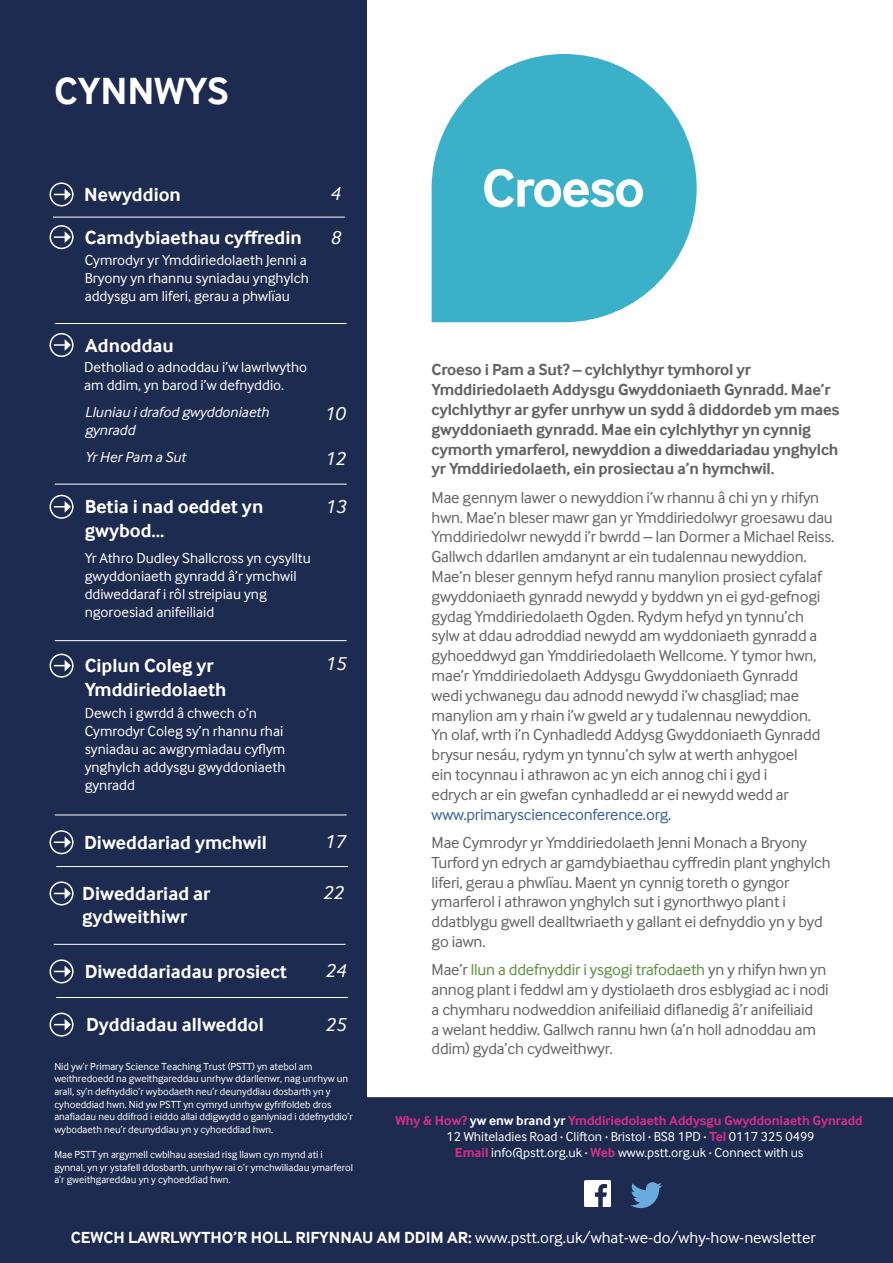
<style>
.page{position:relative;width:893px;height:1263px;background:#fff}
.page>*{position:absolute;margin:0;border:0;box-sizing:border-box;transform-origin:0 0}
.t1{font:700 55.5px "Inter Face";letter-spacing:-.03em;color:#fff}
.t2{font:700 39px "Inter Face";color:#fff}
.t3{font:700 19.5px/23.4px "Inter Face";color:#fff}
.t4{font:italic 19.5px "Inter Face";color:#fff}
.t5{font:16.5px/19.8px "Inter Face";letter-spacing:-.01em;color:#646363}
.t6{font:700 16.5px/19.8px "Inter Face";letter-spacing:-.01em;color:#646363}
.t7{font:16.5px "Inter Face";color:#fff}
.t8{font:16.5px "Inter Face";letter-spacing:-.01em;color:#3361a0}
.t9{font:15px/18px "Inter Face";color:#fff}
.t10{font:italic 15px/18px "Inter Face";color:#fff}
.t11{font:13.5px/16px "Inter Face";color:#fff;text-align:center}
.t12{font:10.5px/12.6px "Inter Face";color:#fff}
.s1{color:#57903a}
.s2{font-weight:700;color:#d72d88}
.s3{font-weight:700}
</style>
<div class="page">
<div style="left:366px;top:1098px;width:526px;height:164px;background:#1e2b51"></div>
<div style="left:365px;top:1097px;width:528px;height:166px;border:2px solid #1e2b51"></div>
<div style="left:0;top:0;width:367px;height:1263px;background:#1e2b51"></div>
<svg style="left:630px;top:1182px;width:32px;height:26px"></svg>
<img style="left:584px;top:1180px;width:27px;height:27px">
<hr style="left:53px;top:217px;width:292px;height:1px;background:#fff">
<hr style="left:55px;top:323px;width:292px;height:1px;background:#fff">
<hr style="left:55px;top:484px;width:292px;height:1px;background:#fff">
<hr style="left:55px;top:640px;width:292px;height:1px;background:#fff">
<svg style="left:54px;top:189px;width:17px;height:11px"></svg>
<div style="left:50px;top:182px;width:24px;height:24px;border:2px solid #fff;border-radius:50%"></div>
<svg style="left:54px;top:231px;width:17px;height:12px"></svg>
<div style="left:50px;top:225px;width:24px;height:24px;border:2px solid #fff;border-radius:50%"></div>
<svg style="left:54px;top:339px;width:17px;height:12px"></svg>
<div style="left:50px;top:333px;width:24px;height:24px;border:2px solid #fff;border-radius:50%"></div>
<svg style="left:54px;top:501px;width:17px;height:12px"></svg>
<div style="left:50px;top:495px;width:24px;height:24px;border:2px solid #fff;border-radius:50%"></div>
<svg style="left:54px;top:660px;width:17px;height:11px"></svg>
<div style="left:50px;top:654px;width:24px;height:24px;border:2px solid #fff;border-radius:50%"></div>
<hr style="left:55px;top:815px;width:292px;height:1px;background:#fff">
<svg style="left:54px;top:887px;width:17px;height:12px"></svg>
<div style="left:50px;top:881px;width:24px;height:24px;border:2px solid #fff;border-radius:50%"></div>
<hr style="left:54px;top:944px;width:292px;height:1px;background:#fff">
<svg style="left:54px;top:965px;width:17px;height:12px"></svg>
<div style="left:50px;top:959px;width:24px;height:24px;border:2px solid #fff;border-radius:50%"></div>
<hr style="left:56px;top:997px;width:292px;height:1px;background:#fff">
<svg style="left:54px;top:1019px;width:17px;height:11px"></svg>
<div style="left:50px;top:1012px;width:24px;height:25px;border:2px solid #fff;border-radius:50%"></div>
<svg style="left:432px;top:54px;width:265px;height:268px;fill:#3bb0c9"></svg>
<svg style="left:54px;top:836px;width:17px;height:12px"></svg>
<div style="left:50px;top:830px;width:24px;height:24px;border:2px solid #fff;border-radius:50%"></div>
<hr style="left:56px;top:866px;width:292px;height:1px;background:#fff">
<h2 class="t2" style="left:54px;top:69px;width:176px">CYNNWYS</h2>
<p class="t3" style="left:84px;top:183px;width:98px">Newyddion</p>
<p class="t4" style="left:330px;top:182px;width:12px">4</p>
<p class="t3" style="left:85px;top:225px;width:219px">Camdybiaethau cyffredin</p>
<p class="t4" style="left:330px;top:226px;width:12px">8</p>
<p class="t9" style="left:85px;top:250px;width:226px">Cymrodyr yr Ymddiriedolaeth Jenni a<br>Bryony yn rhannu syniadau ynghylch addysgu am liferi, gerau a phwlïau</p>
<p class="t3" style="left:85px;top:333px;width:90px">Adnoddau</p>
<p class="t9" style="left:84px;top:358px;width:224px">Detholiad o adnoddau i’w lawrlwytho am ddim, yn barod i’w defnyddio.</p>
<p class="t10" style="left:85px;top:403px;width:186px">Lluniau i drafod gwyddoniaeth gynradd</p>
<p class="t4" style="left:324px;top:402px;width:23px">10</p>
<p class="t10" style="left:85px;top:448px;width:103px">Yr Her Pam a Sut</p>
<p class="t4" style="left:324px;top:447px;width:23px">12</p>
<p class="t3" style="left:85px;top:495px;width:180px">Betia i nad oeddet yn gwybod...</p>
<p class="t4" style="left:325px;top:496px;width:23px">13</p>
<p class="t9" style="left:85px;top:548px;width:228px">Yr Athro Dudley Shallcross yn cysylltu gwyddoniaeth gynradd â’r ymchwil ddiweddaraf i rôl streipiau yng ngoroesiad anifeiliaid</p>
<p class="t3" style="left:85px;top:654px;width:143px">Ciplun Coleg yr<br>Ymddiriedolaeth</p>
<p class="t4" style="left:325px;top:652px;width:23px">15</p>
<p class="t9" style="left:85px;top:704px;width:202px">Dewch i gwrdd â chwech o’n<br>Cymrodyr Coleg sy’n rhannu rhai syniadau ac awgrymiadau cyflym ynghylch addysgu gwyddoniaeth gynradd</p>
<p class="t3" style="left:84px;top:830px;width:184px">Diweddariad ymchwil</p>
<p class="t4" style="left:324px;top:830px;width:23px">17</p>
<p class="t3" style="left:82px;top:882px;width:130px">Diweddariad ar gydweithiwr</p>
<p class="t4" style="left:322px;top:881px;width:23px">22</p>
<p class="t3" style="left:85px;top:960px;width:204px">Diweddariadau prosiect</p>
<p class="t4" style="left:325px;top:959px;width:23px">24</p>
<p class="t3" style="left:86px;top:1013px;width:179px">Dyddiadau allweddol</p>
<p class="t4" style="left:325px;top:1013px;width:23px">25</p>
<p class="t12" style="left:54px;top:1060px;width:300px">Nid yw’r Primary Science Teaching Trust (PSTT) yn atebol am weithredoedd na gweithgareddau unrhyw ddarllenwr, nag unrhyw un arall, sy’n defnyddio’r wybodaeth neu’r deunyddiau dosbarth yn y cyhoeddiad hwn. Nid yw PSTT yn cymryd unrhyw gyfrifoldeb dros anafiadau neu ddifrod i eiddo allai ddigwydd o ganlyniad i ddefnyddio’r wybodaeth neu’r deunyddiau yn y cyhoeddiad hwn.</p>
<p class="t12" style="left:54px;top:1148px;width:300px">Mae PSTT yn argymell cwblhau asesiad risg llawn cyn mynd ati i gynnal, yn yr ystafell ddosbarth, unrhyw rai o’r ymchwiliadau ymarferol a’r gweithgareddau yn y cyhoeddiad hwn.</p>
<h1 class="t1" style="left:482px;top:156px;width:165px">Croeso</h1>
<p class="t6" style="left:432px;top:360px;width:409px">Croeso i Pam a Sut? – cylchlythyr tymhorol yr Ymddiriedolaeth Addysgu Gwyddoniaeth Gynradd. Mae’r cylchlythyr ar gyfer unrhyw un sydd â diddordeb ym maes gwyddoniaeth gynradd. Mae ein cylchlythyr yn cynnig cymorth ymarferol, newyddion a diweddariadau ynghylch yr Ymddiriedolaeth, ein prosiectau a’n hymchwil.</p>
<p class="t5" style="left:432px;top:487px;width:404px">Mae gennym lawer o newyddion i’w rhannu â chi yn y rhifyn hwn. Mae’n bleser mawr gan yr Ymddiriedolwyr groesawu dau Ymddiriedolwr newydd i’r bwrdd – Ian Dormer a Michael Reiss.<br>Gallwch ddarllen amdanynt ar ein tudalennau newyddion.<br>Mae’n bleser gennym hefyd rannu manylion prosiect cyfalaf gwyddoniaeth gynradd newydd y byddwn yn ei gyd-gefnogi gydag Ymddiriedolaeth Ogden. Rydym hefyd yn tynnu’ch sylw at ddau adroddiad newydd am wyddoniaeth gynradd a gyhoeddwyd gan Ymddiriedolaeth Wellcome. Y tymor hwn, mae’r Ymddiriedolaeth Addysgu Gwyddoniaeth Gynradd<br>wedi ychwanegu dau adnodd newydd i’w chasgliad; mae manylion am y rhain i’w gweld ar y tudalennau newyddion.<br>Yn olaf, wrth i’n Cynhadledd Addysg Gwyddoniaeth Gynradd brysur nesáu, rydym yn tynnu’ch sylw at werth anhygoel<br>ein tocynnau i athrawon ac yn eich annog chi i gyd i<br>edrych ar ein gwefan cynhadledd ar ei newydd wedd ar</p>
<p class="t8" style="left:432px;top:805px;width:241px">www.primaryscienceconference.org.</p>
<p class="t5" style="left:432px;top:832px;width:401px">Mae Cymrodyr yr Ymddiriedolaeth Jenni Monach a Bryony Turford yn edrych ar gamdybiaethau cyffredin plant ynghylch liferi, gerau a phwlïau. Maent yn cynnig toreth o gyngor ymarferol i athrawon ynghylch sut i gynorthwyo plant i ddatblygu gwell dealltwriaeth y gallant ei defnyddio yn y byd go iawn.</p>
<p class="t5" style="left:432px;top:960px;width:399px">Mae’r <span class="s1">llun a ddefnyddir i ysgogi trafodaeth</span> yn y rhifyn hwn yn annog plant i feddwl am y dystiolaeth dros esblygiad ac i nodi a chymharu nodweddion anifeiliaid diflanedig â’r anifeiliaid<br>a welant heddiw. Gallwch rannu hwn (a’n holl adnoddau am ddim) gyda’ch cydweithwyr.</p>
<p class="t11" style="left:395px;top:1112px;width:469px"><span class="s2">Why &amp; How?</span> <span class="s3">yw enw brand yr</span> <span class="s2">Ymddiriedolaeth Addysgu Gwyddoniaeth Gynradd<br></span>12 Whiteladies Road <sup>.</sup> Clifton <sup>.</sup> Bristol <sup>.</sup> BS8 1PD <sup>.</sup> <span class="s2">Tel</span> 0117 325 0499<br><span class="s2">Email</span> info@pstt.org.uk <sup>.</sup> <span class="s2">Web</span> www.pstt.org.uk <sup>.</sup> Connect with us</p>
<p class="t7" style="left:71px;top:1228px;width:746px"><span class="s3">CEWCH LAWRLWYTHO’R HOLL RIFYNNAU AM DDIM AR:</span> www.pstt.org.uk/what-we-do/why-how-newsletter</p>
</div>
